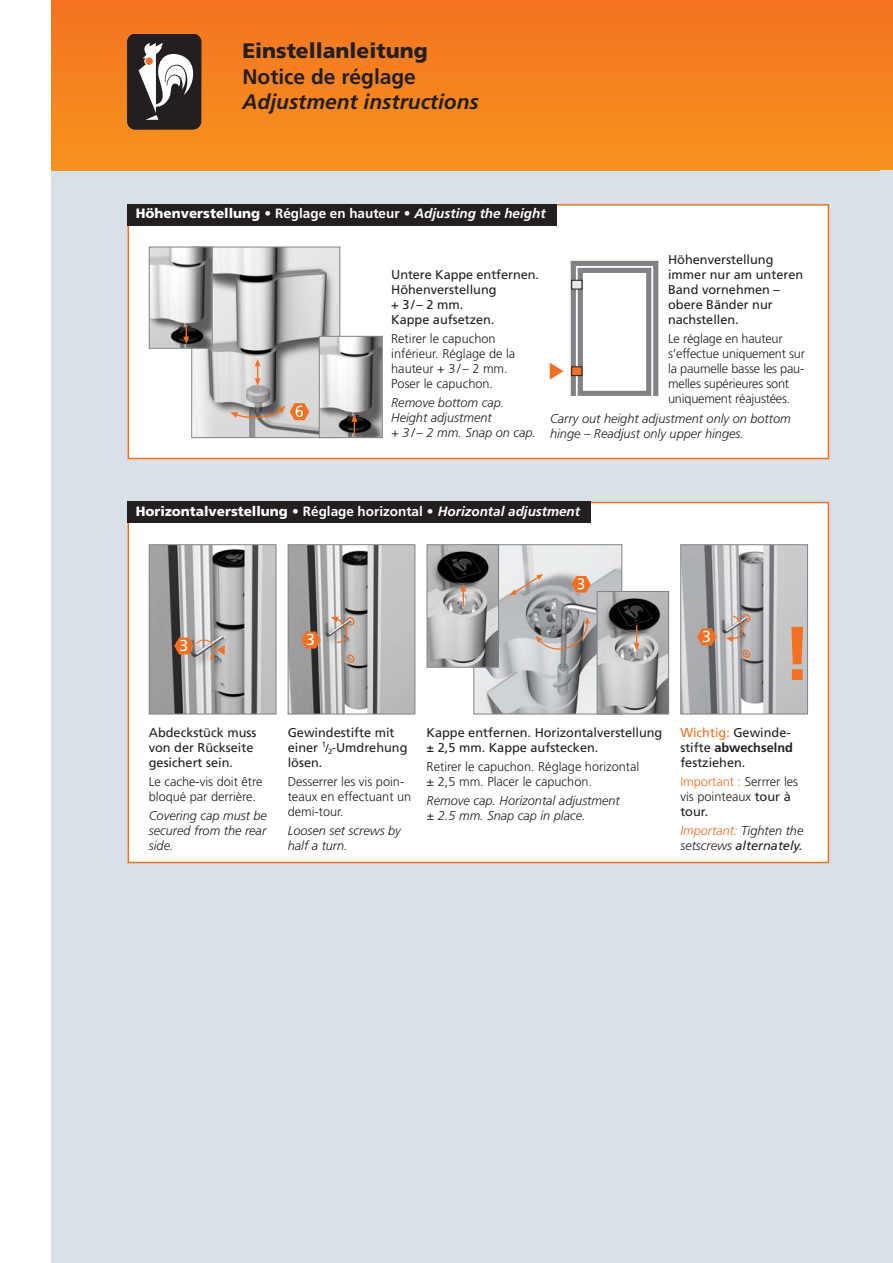
<style>
.page{position:relative;width:893px;height:1263px;background:#fff}
.page>*{position:absolute;margin:0;border:0;box-sizing:border-box;transform-origin:0 0}
.t1{font:italic 700 21px "Frutiger";color:#231f20}
.t2{font:900 21px "Frutiger";color:#231f20}
.t3{font:700 21px "Frutiger";color:#231f20}
.t4{font:15.9px "Frutiger";color:#fff}
.t5{font:15.75px "Frutiger";color:#fff}
.t6{font:900 13.5px "Frutiger";color:#fff}
.t7{font:300 12.75px/15px "Frutiger";color:#231f20}
.t8{font:12.75px/15px "Frutiger";color:#231f20}
.t9{font:italic 300 12.75px/15px "Frutiger";color:#231f20}
.s1{font-weight:700}
.s2{font-weight:700;font-style:italic}
.s3{font-size:11.25px}
.s4{color:#f36f21}
.s5{font-weight:400}
</style>
<div class="page">
<div style="left:51px;top:170px;width:842px;height:1093px;background:#d7e1e7"></div>
<div style="left:51px;top:0;width:842px;height:170px;background:linear-gradient(to bottom,#f37221,#f7931e)"></div>
<div style="left:129px;top:503px;width:699px;height:359px;background:#fff"></div>
<div style="left:128px;top:502px;width:463px;height:21px;background:#231f20"></div>
<div style="left:129px;top:206px;width:699px;height:252px;background:#fff"></div>
<div style="left:128px;top:204px;width:701px;height:255px;border:2px solid #f36f21"></div>
<div style="left:128px;top:204px;width:429px;height:21px;background:#231f20"></div>
<img style="left:290px;top:546px;width:123px;height:166px">
<svg style="left:301px;top:631px;width:20px;height:17px"></svg>
<svg style="left:346px;top:653px;width:10px;height:11px"></svg>
<svg style="left:331px;top:615px;width:25px;height:29px"></svg>
<div style="left:288px;top:544px;width:127px;height:170px;border:1px solid #808285"></div>
<img style="left:682px;top:546px;width:124px;height:166px">
<svg style="left:791px;top:627px;width:12px;height:53px"></svg>
<svg style="left:697px;top:628px;width:20px;height:17px"></svg>
<svg style="left:742px;top:648px;width:8px;height:12px"></svg>
<svg style="left:726px;top:612px;width:26px;height:30px"></svg>
<div style="left:680px;top:544px;width:128px;height:170px;border:1px solid #808285"></div>
<img style="left:475px;top:546px;width:145px;height:166px">
<svg style="left:536px;top:617px;width:54px;height:36px;background:#999393"></svg>
<svg style="left:571px;top:576px;width:20px;height:17px"></svg>
<svg style="left:510px;top:574px;width:33px;height:21px"></svg>
<div style="left:473px;top:544px;width:149px;height:170px;border:1px solid #808285"></div>
<img style="left:429px;top:546px;width:68px;height:120px">
<svg style="left:460px;top:584px;width:6px;height:22px"></svg>
<div style="left:427px;top:544px;width:72px;height:124px;border:1px solid #808285"></div>
<img style="left:599px;top:593px;width:68px;height:119px">
<svg style="left:634px;top:625px;width:6px;height:26px"></svg>
<div style="left:597px;top:591px;width:72px;height:123px;border:1px solid #808285"></div>
<img style="left:193px;top:249px;width:145px;height:187px">
<svg style="left:230px;top:403px;width:79px;height:17px"></svg>
<svg style="left:255px;top:359px;width:6px;height:27px"></svg>
<div style="left:191px;top:247px;width:149px;height:191px;border:1px solid #808285"></div>
<img style="left:151px;top:249px;width:60px;height:98px">
<svg style="left:183px;top:325px;width:6px;height:19px"></svg>
<div style="left:149px;top:247px;width:64px;height:102px;border:1px solid #808285"></div>
<img style="left:321px;top:338px;width:60px;height:98px">
<svg style="left:351px;top:414px;width:6px;height:21px"></svg>
<div style="left:319px;top:336px;width:64px;height:102px;border:1px solid #808285"></div>
<div style="left:578px;top:268px;width:73px;height:128px;border:5px solid #808285"></div>
<div style="left:571px;top:261px;width:87px;height:138px;border:5px solid #808285"></div>
<div style="left:571px;top:280px;width:11px;height:9px;background:#e6e7e8;border:1px solid #231f20"></div>
<div style="left:571px;top:366px;width:11px;height:10px;background:#f36f21;border:1px solid #231f20"></div>
<svg style="left:550px;top:363px;width:14px;height:17px"></svg>
<div style="left:128px;top:34px;width:73px;height:95px;background:#231f20;border-radius:8px"></div>
<div style="left:128px;top:34px;width:73px;height:95px;border:1px solid #231f20;border-radius:8px"></div>
<svg style="left:139px;top:43px;width:61px;height:77px"></svg>
<img style="left:151px;top:546px;width:123px;height:166px">
<svg style="left:174px;top:637px;width:51px;height:23px"></svg>
<div style="left:149px;top:544px;width:127px;height:170px;border:1px solid #808285"></div>
<h1 class="t2" style="left:242px;top:43px;width:187px">Einstell anleitung</h1>
<h1 class="t3" style="left:242px;top:68px;width:175px">Notice de réglage</h1>
<h1 class="t1" style="left:242px;top:94px;width:238px">Adjustment instructions</h1>
<p class="t6" style="left:136px;top:208px;width:411px">Höhenverstellung • <span class="s1">Réglage en hauteur</span> • <span class="s2">Adjusting the height</span></p>
<p class="t8" style="left:391px;top:268px;width:149px">Untere Kappe entfernen.<br>Höhenverstellung<br>+ 3/– 2 mm.<br>Kappe aufsetzen.</p>
<p class="t7" style="left:391px;top:332px;width:126px">Retirer le capuchon inférieur. Réglage de la hauteur + 3/– 2 mm.<br>Poser le capuchon.</p>
<p class="t9" style="left:391px;top:396px;width:146px">Remove bottom cap.<br>Height adjustment<br>+ 3/– 2 mm. Snap on cap.</p>
<p class="t8" style="left:668px;top:253px;width:137px">Höhenverstellung immer nur am unteren<br>Band vornehmen – obere Bänder nur nachstellen.</p>
<p class="t7" style="left:668px;top:332px;width:138px">Le réglage en hauteur s’effectue uniquement sur la paumelle basse les pau&shy;melles supérieures sont uniquement réajustées.</p>
<p class="t9" style="left:550px;top:412px;width:242px">Carry out height adjustment only on bottom hinge – Readjust only upper hinges.</p>
<p class="t6" style="left:136px;top:506px;width:446px">Horizontalverstellung • <span class="s1">Réglage horizontal</span> • <span class="s2">Horizontal adjustment</span></p>
<p class="t5" style="left:179px;top:639px;width:10px">3</p>
<p class="t4" style="left:306px;top:633px;width:10px">3</p>
<p class="t4" style="left:702px;top:630px;width:10px">3</p>
<p class="t8" style="left:149px;top:726px;width:109px">Abdeckstück muss von der Rückseite gesichert sein.</p>
<p class="t7" style="left:149px;top:775px;width:115px">Le cache-vis doit être bloqué par derrière.</p>
<p class="t9" style="left:149px;top:809px;width:120px;text-align:justify">Covering cap must be secured from the rear side.</p>
<p class="t8" style="left:288px;top:726px;width:121px">Gewindestifte mit einer <sup>1</sup><span class="s3">/</span><sub>2</sub>-Umdrehung lösen.</p>
<p class="t7" style="left:288px;top:775px;width:125px">Desserrer les vis poin&shy;teaux en effectuant un demi-tour.</p>
<p class="t9" style="left:288px;top:824px;width:115px">Loosen set screws by half a turn.</p>
<p class="t8" style="left:427px;top:726px;width:237px">Kappe entfernen. Horizontal verstellung ± 2,5 mm. Kappe aufstecken.</p>
<p class="t7" style="left:427px;top:760px;width:214px">Retirer le capuchon. Réglage horizontal ± 2,5 mm. Placer le capuchon.</p>
<p class="t9" style="left:427px;top:794px;width:195px">Remove cap. Horizontal adjustment ± 2.5 mm. Snap cap in place.</p>
<p class="t8" style="left:680px;top:726px;width:114px"><span class="s4">Wichtig:</span> Gewinde&shy;stifte <span class="s1">abwechselnd </span>festziehen.</p>
<p class="t7" style="left:680px;top:775px;width:119px"><span class="s4">Important :</span> Serrrer les vis pointeaux <span class="s5">tour à tour.</span></p>
<p class="t9" style="left:680px;top:824px;width:125px"><span class="s4">Important:</span> Tighten the setscrews <span class="s5">alternately.</span></p>
</div>
